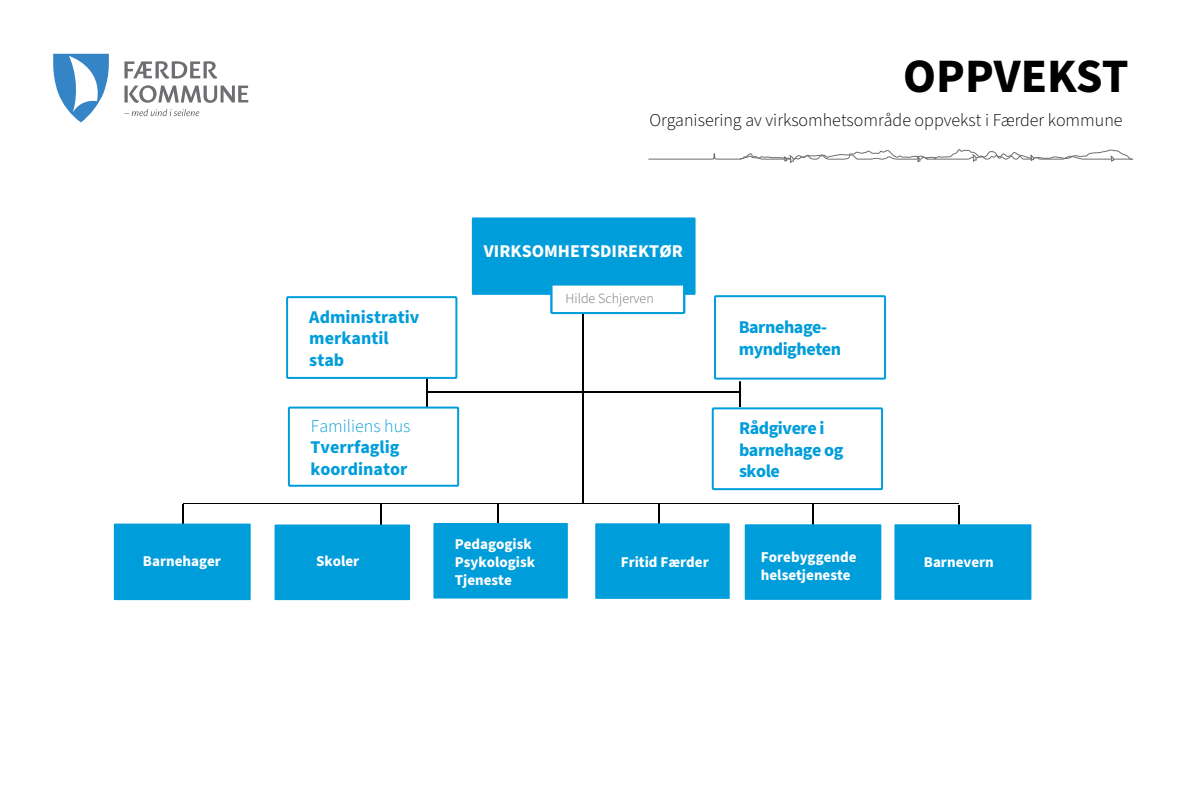
<style>
.page{position:relative;width:1191px;height:791px;background:#fff}
.page>*{position:absolute;margin:0;border:0;box-sizing:border-box;transform-origin:0 0}
.t1{font:700 48px "Source Sans Pro";color:#000}
.t2{font:300 18px "Source Sans Pro";color:#000}
.t3{font:700 18px/21.6px "Source Sans Pro";color:#009ddb}
.t4{font:700 18px/21.6px "Source Sans Pro";letter-spacing:-.025em;color:#009ddb}
.t5{font:700 18px "Source Sans Pro";color:#fff}
.t6{font:300 18px "Source Sans Pro";color:#009ddb}
.t7{font:700 15px/18px "Source Sans Pro";color:#fff}
.t8{font:300 14px "Source Sans Pro";color:#6d6e71}
</style>
<div class="page">
<hr style="left:958px;top:505px;width:1px;height:51px;background:#000">
<hr style="left:498px;top:504px;width:1px;height:52px;background:#000">
<hr style="left:739px;top:365px;width:1px;height:41px;background:#000">
<hr style="left:812px;top:504px;width:1px;height:52px;background:#000">
<hr style="left:183px;top:504px;width:1px;height:52px;background:#000">
<hr style="left:427px;top:365px;width:1px;height:52px;background:#000">
<hr style="left:427px;top:391px;width:158px;height:1px;background:#000">
<hr style="left:583px;top:391px;width:157px;height:1px;background:#000">
<hr style="left:583px;top:277px;width:1px;height:227px;background:#000">
<div style="left:472px;top:217px;width:223px;height:78px;background:#009ddb"></div>
<svg style="left:550px;top:285px;width:135px;height:29px"></svg>
<div style="left:714px;top:295px;width:172px;height:85px;border:2px solid #009ddb"></div>
<div style="left:114px;top:524px;width:137px;height:76px;background:#009ddb"></div>
<div style="left:287px;top:297px;width:169px;height:81px;background:#fff"></div>
<div style="left:286px;top:296px;width:171px;height:83px;border:2px solid #009ddb"></div>
<div style="left:288px;top:407px;width:171px;height:80px;border:2px solid #009ddb"></div>
<hr style="left:183px;top:504px;width:775px;height:1px;background:#000">
<hr style="left:380px;top:504px;width:1px;height:52px;background:#000">
<div style="left:274px;top:524px;width:136px;height:76px;background:#009ddb"></div>
<div style="left:433px;top:523px;width:135px;height:75px;background:#009ddb"></div>
<div style="left:744px;top:524px;width:137px;height:76px;background:#009ddb"></div>
<hr style="left:658px;top:504px;width:1px;height:52px;background:#000">
<div style="left:595px;top:523px;width:134px;height:76px;background:#009ddb"></div>
<div style="left:894px;top:524px;width:137px;height:76px;background:#009ddb"></div>
<svg style="left:53px;top:54px;width:56px;height:68px"></svg>
<svg style="left:124px;top:61px;width:93px;height:18px"></svg>
<svg style="left:124px;top:85px;width:124px;height:18px"></svg>
<svg style="left:124px;top:109px;width:75px;height:7px"></svg>
<svg style="left:648px;top:149px;width:485px;height:14px"></svg>
<div style="left:712px;top:407px;width:171px;height:83px;border:2px solid #009ddb"></div>
<p class="t7" style="left:143px;top:553px;width:80px">Barnehager</p>
<h1 class="t1" style="left:903px;top:43px;width:227px">OPPVEKST</h1>
<p class="t2" style="left:649px;top:108px;width:474px">Organisering av virksomhetsområde oppvekst i Færder kommune</p>
<p class="t3" style="left:309px;top:306px;width:112px">Administrativ merkantil stab</p>
<p class="t6" style="left:311px;top:414px;width:101px">Familiens hus</p>
<p class="t3" style="left:310px;top:437px;width:98px">Tverrfaglig koordinator</p>
<p class="t7" style="left:316px;top:553px;width:45px">Skoler</p>
<p class="t5" style="left:484px;top:239px;width:200px">VIRKSOMHETSDIREKTØR</p>
<p class="t8" style="left:565px;top:289px;width:90px">Hilde Schjerven</p>
<p class="t4" style="left:738px;top:317px;width:104px">Barnehage&shy;myndigheten</p>
<p class="t4" style="left:739px;top:418px;width:106px">Rådgivere i barnehage og skole</p>
<p class="t7" style="left:455px;top:535px;width:82px">Pedagogisk<br>Psykologisk<br>Tjeneste</p>
<p class="t7" style="left:761px;top:549px;width:97px">Forebyggende helsetjeneste</p>
<p class="t7" style="left:621px;top:554px;width:90px">Fritid Færder</p>
<p class="t7" style="left:924px;top:553px;width:71px">Barnevern</p>
</div>
